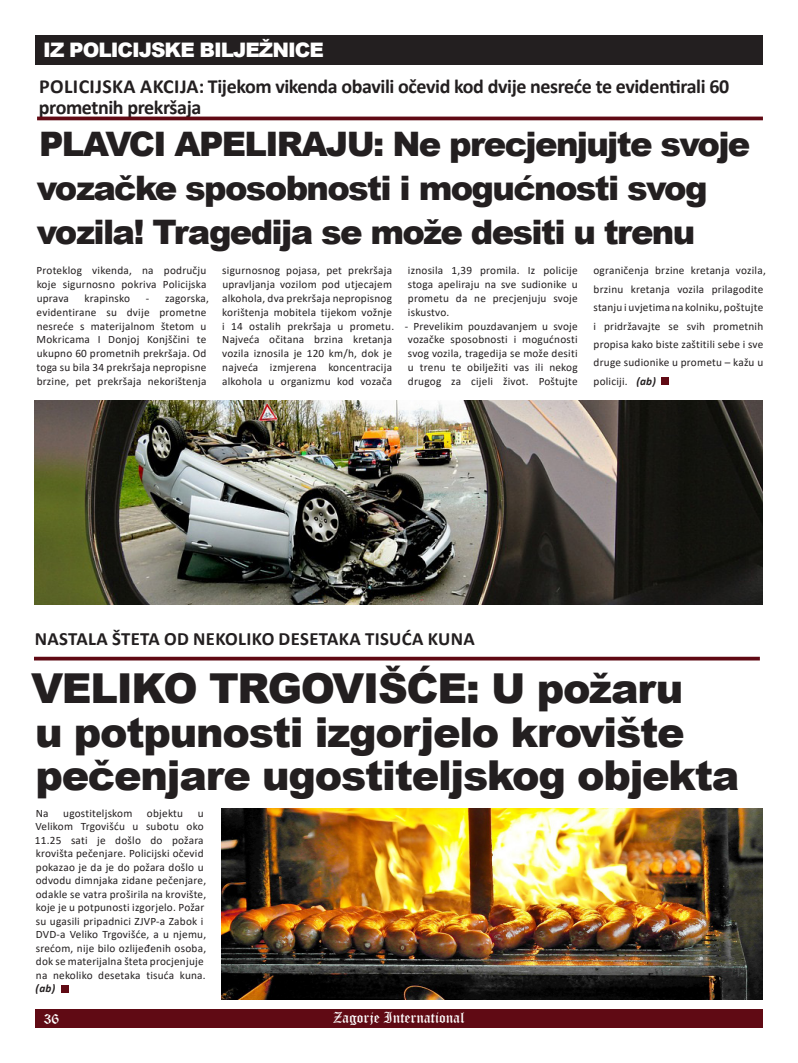
<style>
.page{position:relative;width:798px;height:1063px;background:#fff}
.page>*{position:absolute;margin:0;border:0;box-sizing:border-box;transform-origin:0 0}
.t1{font:900 41.25px/43.8px "Arial";letter-spacing:-.03em;color:#231f20}
.t2{font:900 33.75px/43.8px "Arial";letter-spacing:-.05em;color:#231f20}
.t3{font:700 20px/21.2px "Calibri";letter-spacing:-.02em;color:#231f20}
.t4{font:900 20px "Arial";letter-spacing:-.05em;color:#fff}
.t5{font:700 18.75px "Calibri";letter-spacing:.02em;color:#231f20}
.t6{font:15px "Old English Text";color:#fff}
.t7{font:11.25px/13.8px "Calibri";letter-spacing:.02em;color:#231f20}
.s1{font-weight:700;font-style:italic}
</style>
<div class="page">
<div style="left:35px;top:1009px;width:727px;height:19px;background:#600a14"></div>
<hr style="left:37px;top:117px;width:725px;height:3px;background:#600a14">
<div style="left:661px;top:378px;width:7px;height:7px;background:#600a14"></div>
<div style="left:35px;top:35px;width:727px;height:30px;background:#231f20"></div>
<svg style="left:34px;top:657px;width:725px;height:4px;background:#732830"></svg>
<div style="left:61px;top:985px;width:7px;height:7px;background:#600a14"></div>
<img style="left:35px;top:400px;width:727px;height:204px">
<img style="left:221px;top:808px;width:541px;height:191px">
<p class="t4" style="left:43px;top:36px;width:282px">IZ POLICIJSKE BILJEŽNICE</p>
<p class="t3" style="left:39px;top:75px;width:691px">POLICIJSKA AKCIJA: Tijekom vikenda obavili očevid kod dvije nesreće te evidentirali 60 prometnih prekršaja</p>
<p class="t2" style="left:37px;top:121px;width:714px">PLAVCI APELIRAJU: Ne precjenjujte svoje vozačke sposobnosti i mogućnosti svog vozila! Tragedija se može desiti u trenu</p>
<p class="t7" style="left:37px;top:264px;width:171px;text-align:justify">Proteklog vikenda, na području koje sigurnosno pokriva Policijska uprava</p>
<p class="t7" style="left:222px;top:264px;width:173px">sigurnosnog pojasa, pet prekršaja upravljanja vozilom pod utjecajem alkohola, dva prekršaja nepropisnog korištenja mobitela tijekom vožnje i 14 ostalih prekršaja u prometu.<br>Najveća očitana brzina kretanja vozila iznosila je 120 km/h, dok je najveća izmjerena koncentracija alkohola u organizmu kod vozača</p>
<p class="t7" style="left:408px;top:264px;width:171px;text-align:justify">iznosila 1,39 promila. Iz policije stoga apeliraju na sve sudionike u prometu da ne precjenjuju svoje iskustvo.</p>
<p class="t7" style="left:593px;top:261px;width:174px;line-height:18.4px">ograničenja brzine kretanja vozila, brzinu kretanja vozila prilagodite stanju i uvjetima na kolniku, poštujte i pridržavajte se svih prometnih propisa kako biste zaštitili sebe i sve druge sudionike u prometu – kažu u policiji. <span class="s1">(ab)</span></p>
<p class="t7" style="left:37px;top:291px;width:174px;text-indent:109px">- zagorska, evidentirane su dvije prometne nesreće s materijalnom štetom u<br>Mokricama I Donjoj Konjščini te ukupno 60 prometnih prekršaja. Od toga su bila 34 prekršaja nepropisne brzine, pet prekršaja nekorištenja</p>
<p class="t7" style="left:85px;top:291px;width:47px">krapinsko</p>
<p class="t7" style="left:404px;top:319px;width:174px;text-align:justify">- Prevelikim pouzdavanjem u svoje vozačke sposobnosti i mogućnosti svog vozila, tragedija se može desiti u trenu te obilježiti vas ili nekog drugog za cijeli život. Poštujte</p>
<p class="t5" style="left:35px;top:625px;width:441px">NASTALA ŠTETA OD NEKOLIKO DESETAKA TISUĆA KUNA</p>
<p class="t1" style="left:31px;top:665px;width:709px">VELIKO TRGOVIŠĆE: U požaru<br>u potpunosti izgorjelo krovište pečenjare ugostiteljskog objekta</p>
<p class="t7" style="left:36px;top:806px;width:14px">Na</p>
<p class="t7" style="left:63px;top:806px;width:71px">ugostiteljskom</p>
<p class="t7" style="left:147px;top:806px;width:38px">objektu</p>
<p class="t7" style="left:35px;top:806px;width:173px;text-indent:163px">u<br>Velikom Trgovišću u subotu oko<br>11.25 sati je došlo do požara krovišta pečenjare. Policijski očevid pokazao je da je do požara došlo u odvodu dimnjaka zidane pečenjare, odakle se vatra proširila na krovište, koje je u potpunosti izgorjelo. Požar su ugasili pripadnici ZJVP-a Zabok i<br>DVD-a Veliko Trgovišće, a u njemu, srećom, nije bilo ozlijeđenih osoba, dok se materijalna šteta procjenjuje na nekoliko desetaka tisuća kuna. <span class="s1">(ab)</span></p>
<h3 class="t6" style="left:44px;top:1009px;width:17px">36</h3>
<h3 class="t6" style="left:333px;top:1008px;width:133px">Zagorje International</h3>
</div>
